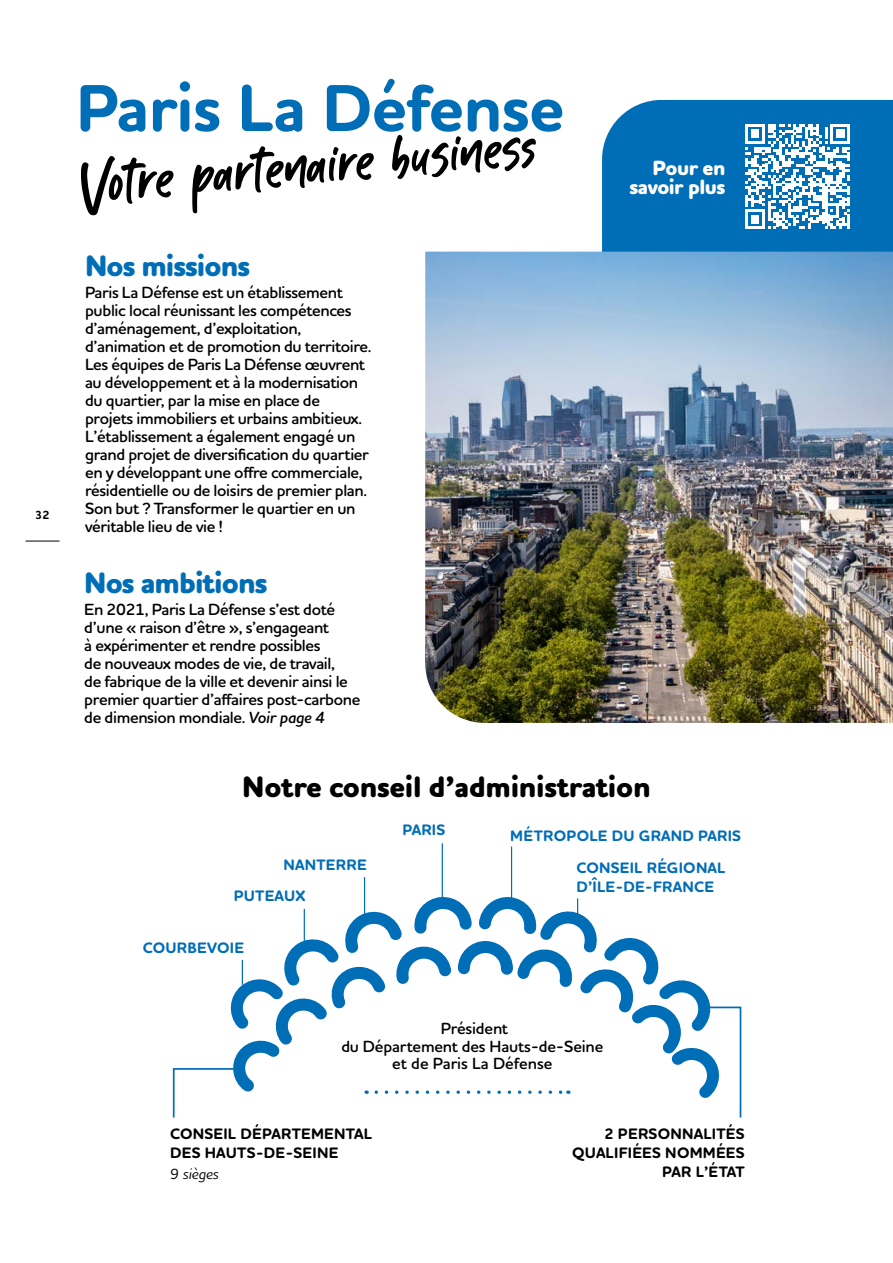
<style>
.page{position:relative;width:893px;height:1263px;background:#fff}
.page>*{position:absolute;margin:0;border:0;box-sizing:border-box;transform-origin:0 0}
.t1{font:90px "Kabut Hitam";color:#000}
.t2{font:700 67.5px "Houschka Rounded";letter-spacing:-.01em;color:#006db7}
.t3{font:800 30px "Houschka Rounded";letter-spacing:-.01em;color:#000}
.t4{font:800 30px "Houschka Rounded";letter-spacing:-.03em;color:#006db7}
.t5{font:800 21px/19.5px "Houschka Rounded";letter-spacing:-.025em;color:#fff;text-align:right}
.t6{font:600 16.5px/18px "Houschka Rounded";letter-spacing:-.02em;color:#000}
.t7{font:700 15.45px/32.1px "Houschka Rounded";letter-spacing:.015em;color:#006db7}
.t8{font:700 15.45px/18.8px "Houschka Rounded";letter-spacing:.015em;color:#000;text-align:right}
.t9{font:italic 500 15px "Houschka Rounded";color:#000}
.t10{font:700 12px "Houschka Rounded";color:#000}
.s1{font-style:italic}
</style>
<div class="page">
<hr style="left:511px;top:846px;width:1px;height:53px;background:#006db7">
<hr style="left:442px;top:843px;width:1px;height:55px;background:#006db7">
<hr style="left:364px;top:877px;width:1px;height:42px;background:#006db7">
<svg style="left:172px;top:893px;width:570px;height:225px"></svg>
<svg style="left:602px;top:100px;width:291px;height:152px"></svg>
<hr style="left:847px;top:215px;width:3px;height:14px;background:#fff">
<img style="left:425px;top:252px;width:468px;height:471px">
<hr style="left:26px;top:541px;width:34px;height:1px;background:#000">
<p class="t10" style="left:35px;top:508px;width:16px">32</p>
<h2 class="t2" style="left:76px;top:65px;width:490px">Paris La Défense</h2>
<h1 class="t1" style="left:78px;top:141px;width:442px;rotate:-5deg">Votre partenaire business</h1>
<h3 class="t4" style="left:85px;top:246px;width:166px">Nos missions</h3>
<p class="t6" style="left:85px;top:283px;width:286px">Paris La Défense est un établissement public local réunissant les compétences d’aménagement, d’exploitation, d’animation et de promotion du territoire.<br>Les équipes de Paris La Défense œuvrent au développement et à la modernisation du quartier, par la mise en place de projets immobiliers et urbains ambitieux.<br>L’établissement a également engagé un grand projet de diversification du quartier en y développant une offre commerciale, résidentielle ou de loisirs de premier plan.<br>Son but ? Transformer le quartier en un véritable lieu de vie !</p>
<h3 class="t4" style="left:84px;top:563px;width:185px">Nos ambitions</h3>
<p class="t6" style="left:84px;top:600px;width:278px">En 2021, Paris La Défense s’est doté d’une « raison d’être », s’engageant<br>à expérimenter et rendre possibles<br>de nouveaux modes de vie, de travail,<br>de fabrique de la ville et devenir ainsi le premier quartier d’affaires post-carbone de dimension mondiale. <span class="s1">Voir page 4</span></p>
<p class="t5" style="left:629px;top:159px;width:97px">Pour en savoir plus</p>
<h3 class="t3" style="left:242px;top:767px;width:410px">Notre conseil d’administration</h3>
<p class="t7" style="left:284px;top:848px;width:85px">NANTERRE</p>
<p class="t7" style="left:234px;top:880px;width:73px">PUTEAUX</p>
<p class="t7" style="left:143px;top:932px;width:103px">COURBEVOIE</p>
<p class="t7" style="left:402px;top:814px;width:45px">PARIS</p>
<p class="t7" style="left:576px;top:820px;width:166px;text-indent:-66px">MÉTROPOLE DU GRAND PARIS<br>CONSEIL RÉGIONAL</p>
<p class="t7" style="left:576px;top:871px;width:139px">D’ÎLE-DE-FRANCE</p>
<p class="t6" style="left:341px;top:1019px;width:264px;text-align:center">Président<br>du Département des Hauts-de-Seine et de Paris La Défense</p>
<p class="t8" style="left:170px;top:1125px;width:203px;text-align:left">CONSEIL DÉPARTEMENTAL<br>DES HAUTS-DE-SEINE</p>
<p class="t9" style="left:170px;top:1164px;width:50px">9 sièges</p>
<p class="t8" style="left:572px;top:1125px;width:174px">2 PERSONNALITÉS<br>QUALIFIÉES NOMMÉES<br>PAR L’ÉTAT</p>
</div>
